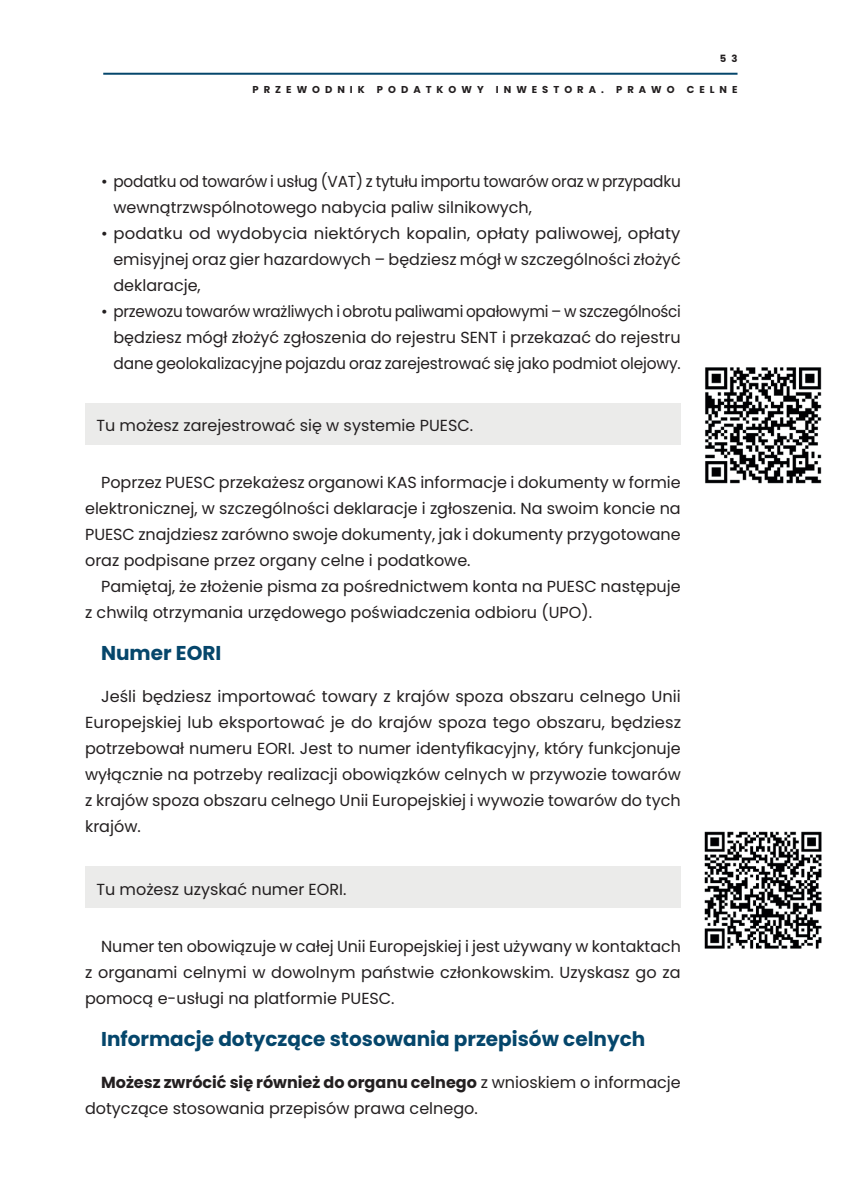
<style>
.page{position:relative;width:851px;height:1191px;background:#fff}
.page>*{position:absolute;margin:0;border:0;box-sizing:border-box;transform-origin:0 0}
.t1{font:700 20px "Poppins";color:#05466b}
.t2{font:16px/26px "Poppins";color:#231f20;text-align:justify}
.t3{font:700 10px "Poppins";letter-spacing:.5em;color:#231f20}
.s1{font-weight:700}
</style>
<div class="page">
<hr style="left:103px;top:73px;width:634px;height:2px;background:#05466b">
<div style="left:85px;top:403px;width:595px;height:41px;background:#ebebea"></div>
<div style="left:85px;top:866px;width:595px;height:41px;background:#ebebea"></div>
<img style="left:705px;top:367px;width:117px;height:117px">
<img style="left:704px;top:831px;width:118px;height:118px">
<p class="t3" style="left:719px;top:53px;width:19px">5 3</p>
<p class="t3" style="left:252px;top:83px;width:486px">PRZEWODNIK PODATKOWY INWESTORA. PRAWO CELNE</p>
<p class="t2" style="left:113px;top:168px;width:569px;text-indent:-12px">• podatku od towarów i usług (VAT) z tytułu importu towarów oraz w przypadku wewnątrzwspólnotowego nabycia paliw silnikowych,</p>
<p class="t2" style="left:113px;top:220px;width:569px;text-indent:-12px">• podatku od wydobycia niektórych kopalin, opłaty paliwowej, opłaty emisyjnej oraz gier hazardowych – będziesz mógł w szczególności złożyć deklaracje,</p>
<p class="t2" style="left:113px;top:298px;width:569px;text-indent:-12px">• przewozu towarów wrażliwych i obrotu paliwami opałowymi – w szczególności będziesz mógł złożyć zgłoszenia do rejestru SENT i przekazać do rejestru dane geolokalizacyjne pojazdu oraz zarejestrować się jako podmiot olejowy.</p>
<p class="t2" style="left:96px;top:412px;width:378px">Tu możesz zarejestrować się w systemie PUESC.</p>
<p class="t2" style="left:85px;top:470px;width:597px;text-indent:16px">Poprzez PUESC przekażesz organowi KAS informacje i dokumenty w formie elektronicznej, w szczególności deklaracje i zgłoszenia. Na swoim koncie na PUESC znajdziesz zarówno swoje dokumenty, jak i dokumenty przygotowane oraz podpisane przez organy celne i podatkowe.</p>
<p class="t2" style="left:85px;top:574px;width:597px;text-indent:16px">Pamiętaj, że złożenie pisma za pośrednictwem konta na PUESC następuje z chwilą otrzymania urzędowego poświadczenia odbioru (UPO).</p>
<p class="t1" style="left:101px;top:641px;width:122px">Numer EORI</p>
<p class="t2" style="left:85px;top:684px;width:597px;text-indent:16px">Jeśli będziesz importować towary z krajów spoza obszaru celnego Unii Europejskiej lub eksportować je do krajów spoza tego obszaru, będziesz potrzebował numeru EORI. Jest to numer identyfikacyjny, który funkcjonuje wyłącznie na potrzeby realizacji obowiązków celnych w przywozie towarów z krajów spoza obszaru celnego Unii Europejskiej i wywozie towarów do tych krajów.</p>
<p class="t2" style="left:96px;top:876px;width:251px">Tu możesz uzyskać numer EORI.</p>
<p class="t2" style="left:85px;top:933px;width:597px;text-indent:16px">Numer ten obowiązuje w całej Unii Europejskiej i jest używany w kontaktach z organami celnymi w dowolnym państwie członkowskim. Uzyskasz go za pomocą e-usługi na platformie PUESC.</p>
<p class="t1" style="left:101px;top:1027px;width:545px">Informacje dotyczące stosowania przepisów celnych</p>
<p class="t2" style="left:85px;top:1069px;width:597px;text-indent:16px"><span class="s1">Możesz zwrócić się również do organu celnego</span> z wnioskiem o informacje dotyczące stosowania przepisów prawa celnego.</p>
</div>
